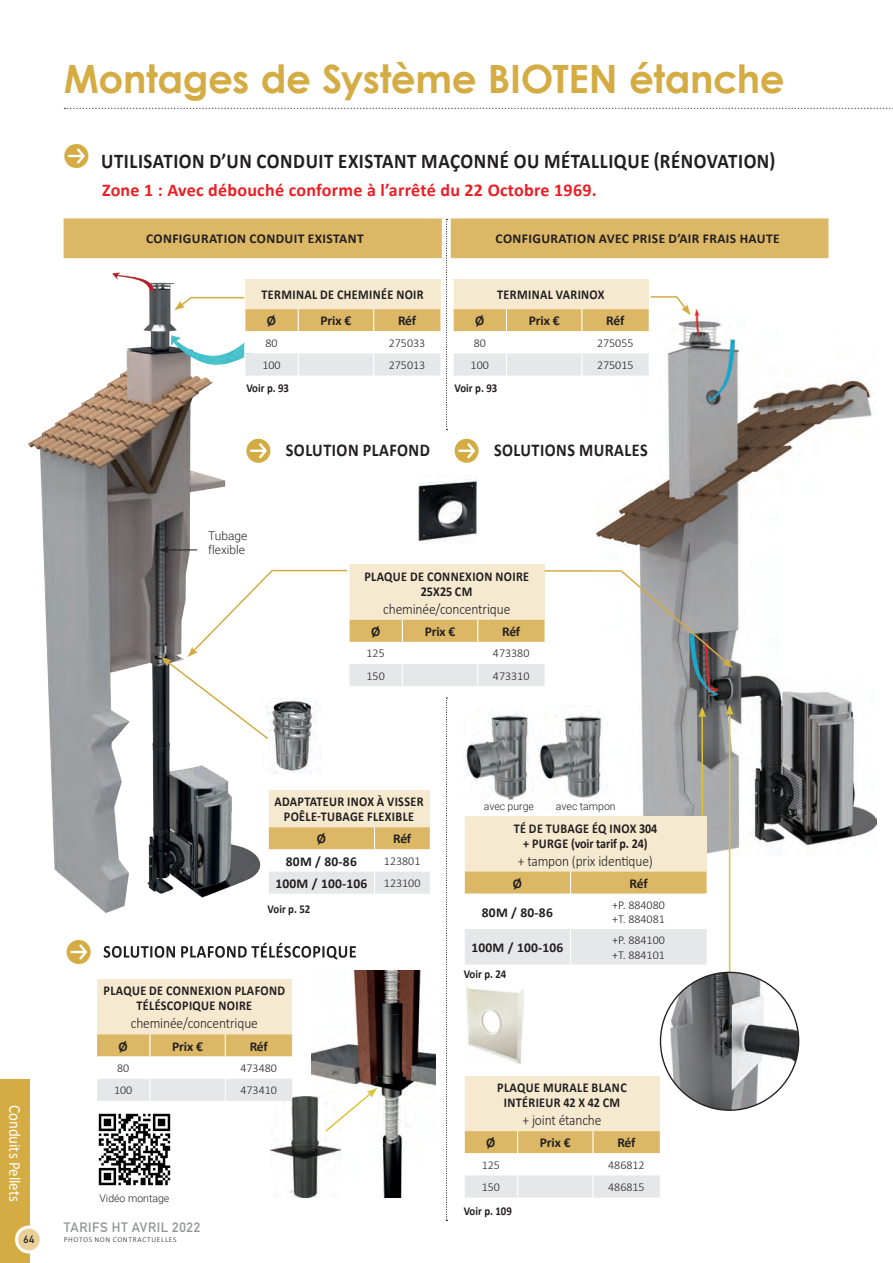
<style>
.page{position:relative;width:893px;height:1263px;background:#fff}
.page>*{position:absolute;margin:0;border:0;box-sizing:border-box;transform-origin:0 0}
.t1{font:700 39px "Century Gothic";letter-spacing:-.01em;color:#d4ac43}
.t2{font:30px "Button Bonus Circle Negative";color:#d4ac43}
.t3{font:700 21px "Calibri";letter-spacing:.03em;color:#231f20;scale:.9 1}
.t4{font:700 18px "Calibri";letter-spacing:.015em;color:#ee1d23}
.t5{font:700 18px "Calibri";letter-spacing:.03em;color:#231f20;scale:.9 1}
.t6{font:16.5px "Calibri";color:#fff;scale:.9 1}
.t7{font:300 15px "Calibri";letter-spacing:-.01em;color:#231f20;scale:.9 1}
.t8{font:700 13.5px/15px "Calibri";letter-spacing:.03em;color:#231f20;text-align:center;scale:.9 1}
.t9{font:700 13.5px "Calibri";letter-spacing:.03em;color:#231f20}
.t10{font:13.5px "DIN Mittelschrift Std";letter-spacing:.05em;color:#939598}
.t11{font:300 12px/14.4px "Calibri";color:#231f20}
.t12{font:700 12px "Calibri";color:#231f20;scale:.9 1}
.t13{font:300 12px/14.4px "Roboto";color:#231f20}
.t14{font:300 10.5px "Roboto";color:#231f20}
.t15{font:10.5px "DIN Mittelschrift Std";color:#231f20}
.t16{font:300 7.5px "Calibri";letter-spacing:.085em;color:#231f20}
.s1{font-family:"Button Bonus Circle Negative";font-weight:400;font-size:30px;color:#d4ac43}
.s2{font-weight:300;font-size:12px}
</style>
<div class="page">
<img style="left:311px;top:970px;width:124px;height:227px">
<img style="left:270px;top:1096px;width:70px;height:101px">
<svg style="left:324px;top:1088px;width:53px;height:45px"></svg>
<img style="left:596px;top:378px;width:280px;height:478px">
<div style="left:0;top:1079px;width:30px;height:184px;background:#d4ac43"></div>
<div style="left:16px;top:1227px;width:25px;height:25px;background:#ead098;border-radius:50%"></div>
<div style="left:15px;top:1225px;width:28px;height:28px;border:3px solid #fff;border-radius:50%"></div>
<svg style="left:65px;top:108px;width:828px;height:1px"></svg>
<img style="left:98px;top:1113px;width:73px;height:73px">
<img style="left:28px;top:248px;width:257px;height:665px">
<div style="left:349px;top:565px;width:196px;height:55px;background:#f5ead0"></div>
<hr style="left:348px;top:565px;width:2px;height:55px;background:#fff">
<svg style="left:349px;top:620px;width:196px;height:66px"></svg>
<div style="left:97px;top:979px;width:195px;height:55px;background:#f5ead0"></div>
<svg style="left:96px;top:1034px;width:196px;height:67px"></svg>
<div style="left:268px;top:790px;width:162px;height:37px;background:#f5ead0"></div>
<hr style="left:268px;top:790px;width:1px;height:37px;background:#fff">
<svg style="left:268px;top:827px;width:162px;height:67px"></svg>
<hr style="left:166px;top:549px;width:31px;height:1px;background:#231f20">
<svg style="left:159px;top:546px;width:10px;height:7px"></svg>
<img style="left:263px;top:699px;width:54px;height:74px">
<img style="left:418px;top:479px;width:58px;height:63px">
<img style="left:538px;top:705px;width:70px;height:109px">
<img style="left:465px;top:713px;width:68px;height:87px">
<svg style="left:619px;top:569px;width:114px;height:99px"></svg>
<svg style="left:446px;top:697px;width:1px;height:524px"></svg>
<hr style="left:545px;top:570px;width:76px;height:2px;background:#d4ac43">
<img style="left:467px;top:987px;width:56px;height:76px">
<hr style="left:701px;top:715px;width:2px;height:158px;background:#dcc338">
<svg style="left:698px;top:707px;width:8px;height:10px"></svg>
<hr style="left:729px;top:712px;width:1px;height:262px;background:#dcc338">
<svg style="left:726px;top:704px;width:7px;height:11px"></svg>
<hr style="left:272px;top:570px;width:75px;height:1px;background:#d4ac43">
<svg style="left:161px;top:568px;width:114px;height:172px"></svg>
<img style="left:660px;top:972px;width:139px;height:138px;border-radius:69px">
<div style="left:464px;top:1076px;width:196px;height:55px;background:#f5ead0"></div>
<hr style="left:464px;top:1076px;width:1px;height:55px;background:#fff">
<svg style="left:464px;top:1131px;width:196px;height:66px"></svg>
<hr style="left:592px;top:1131px;width:2px;height:22px;background:#fff">
<div style="left:464px;top:816px;width:243px;height:56px;background:#f5ead0"></div>
<hr style="left:464px;top:816px;width:1px;height:56px;background:#fff">
<svg style="left:464px;top:872px;width:243px;height:92px"></svg>
<svg style="left:64px;top:218px;width:765px;height:212px"></svg>
<svg style="left:455px;top:439px;width:24px;height:24px"></svg>
<svg style="left:104px;top:943px;width:252px;height:16px"></svg>
<h1 class="t1" style="left:64px;top:54px;width:722px">Montages de Système BIOTEN étanche</h1>
<h3 class="t3" style="left:62px;top:146px;width:795px"><span class="s1">P</span> UTILISATION D’UN CONDUIT EXISTANT MAÇONNÉ OU MÉTALLIQUE (RÉNOVATION)</h3>
<h3 class="t4" style="left:102px;top:178px;width:496px">Zone 1 : Avec débouché conforme à l’arrêté du 22 Octobre 1969.</h3>
<p class="t9" style="left:146px;top:229px;width:219px">CONFIGURATION CONDUIT EXISTANT</p>
<p class="t9" style="left:496px;top:229px;width:286px">CONFIGURATION AVEC PRISE D’AIR FRAIS HAUTE</p>
<p class="t8" style="left:267px;top:281px;width:176px;line-height:26px;text-align:left;text-indent:-5px">TERMINAL DE CHEMINÉE NOIR<br>Ø</p>
<p class="t9" style="left:321px;top:311px;width:32px">Prix €</p>
<p class="t9" style="left:398px;top:311px;width:20px">Réf</p>
<p class="t11" style="left:265px;top:336px;width:14px">80</p>
<p class="t11" style="left:389px;top:336px;width:38px">275033</p>
<p class="t11" style="left:262px;top:358px;width:20px">100</p>
<p class="t11" style="left:389px;top:358px;width:38px">275013</p>
<p class="t8" style="left:497px;top:287px;width:121px">TERMINAL VARINOX</p>
<p class="t9" style="left:475px;top:311px;width:11px">Ø</p>
<p class="t9" style="left:529px;top:311px;width:32px">Prix €</p>
<p class="t9" style="left:606px;top:311px;width:20px">Réf</p>
<p class="t11" style="left:474px;top:336px;width:14px">80</p>
<p class="t11" style="left:597px;top:336px;width:38px">275055</p>
<p class="t11" style="left:471px;top:358px;width:20px">100</p>
<p class="t11" style="left:597px;top:358px;width:38px">275015</p>
<p class="t12" style="left:246px;top:379px;width:49px">Voir p. 93</p>
<p class="t12" style="left:455px;top:379px;width:49px">Voir p. 93</p>
<h3 class="t5" style="left:286px;top:438px;width:162px">SOLUTION PLAFOND</h3>
<h3 class="t5" style="left:494px;top:438px;width:172px">SOLUTIONS MURALES</h3>
<p class="t13" style="left:208px;top:528px;width:41px">Tubage flexible</p>
<p class="t8" style="left:364px;top:568px;width:185px">PLAQUE DE CONNEXION NOIRE<br>25X25 CM</p>
<p class="t7" style="left:383px;top:599px;width:143px">cheminée/concentrique</p>
<p class="t9" style="left:371px;top:622px;width:11px">Ø</p>
<p class="t9" style="left:425px;top:622px;width:32px">Prix €</p>
<p class="t9" style="left:502px;top:622px;width:20px">Réf</p>
<p class="t11" style="left:367px;top:646px;width:20px">125</p>
<p class="t11" style="left:493px;top:646px;width:38px">473380</p>
<p class="t11" style="left:367px;top:668px;width:20px">150</p>
<p class="t11" style="left:493px;top:668px;width:38px">473310</p>
<p class="t6" style="left:27px;top:1105px;width:109px;rotate:90deg">Conduits Pellets</p>
<p class="t15" style="left:24px;top:1233px;width:12px">64</p>
<p class="t8" style="left:274px;top:794px;width:167px">ADAPTATEUR INOX À VISSER<br>POÊLE-TUBAGE FLEXIBLE</p>
<p class="t9" style="left:317px;top:829px;width:11px">Ø</p>
<p class="t9" style="left:393px;top:829px;width:20px">Réf</p>
<p class="t9" style="left:286px;top:851px;width:72px">80M / 80-86</p>
<p class="t11" style="left:384px;top:854px;width:38px">123801</p>
<p class="t9" style="left:275px;top:874px;width:147px">100M / 100-106 <span class="s2">123100</span></p>
<h2 class="t2" style="left:64px;top:939px;width:31px">P</h2>
<p class="t12" style="left:268px;top:900px;width:49px">Voir p. 52</p>
<p class="t8" style="left:104px;top:983px;width:203px">PLAQUE DE CONNEXION PLAFOND<br>TÉLÉSCOPIQUE NOIRE</p>
<p class="t7" style="left:131px;top:1014px;width:143px">cheminée/concentrique</p>
<p class="t9" style="left:119px;top:1036px;width:11px">Ø</p>
<p class="t9" style="left:172px;top:1036px;width:32px">Prix €</p>
<p class="t9" style="left:250px;top:1036px;width:20px">Réf</p>
<p class="t11" style="left:117px;top:1061px;width:14px">80</p>
<p class="t11" style="left:240px;top:1061px;width:38px">473480</p>
<p class="t11" style="left:114px;top:1083px;width:20px">100</p>
<p class="t11" style="left:240px;top:1083px;width:38px">473410</p>
<p class="t14" style="left:100px;top:1191px;width:71px">Vidéo montage</p>
<p class="t10" style="left:64px;top:1219px;width:138px">TARIFS HT AVRIL 2022</p>
<p class="t16" style="left:64px;top:1235px;width:114px">PHOTOS NON CONTRACTUELLES</p>
<p class="t14" style="left:484px;top:799px;width:52px">avec purge</p>
<p class="t14" style="left:556px;top:799px;width:61px">avec tampon</p>
<p class="t8" style="left:514px;top:820px;width:161px">TÉ DE TUBAGE ÉQ INOX 304 + PURGE (voir tarif p. 24)</p>
<p class="t7" style="left:518px;top:851px;width:152px">+ tampon (prix identique)</p>
<p class="t9" style="left:513px;top:874px;width:11px">Ø</p>
<p class="t9" style="left:629px;top:874px;width:20px">Réf</p>
<p class="t9" style="left:482px;top:902px;width:72px">80M / 80-86</p>
<p class="t11" style="left:612px;top:897px;width:54px">+P. 884080 +T. 884081</p>
<p class="t9" style="left:471px;top:938px;width:94px">100M / 100-106</p>
<p class="t11" style="left:612px;top:933px;width:54px">+P. 884100 +T. 884101</p>
<p class="t12" style="left:464px;top:966px;width:49px">Voir p. 24</p>
<p class="t8" style="left:497px;top:1080px;width:145px">PLAQUE MURALE BLANC<br>INTÉRIEUR 42 X 42 CM</p>
<p class="t7" style="left:522px;top:1111px;width:89px">+ joint étanche</p>
<p class="t9" style="left:486px;top:1133px;width:11px">Ø</p>
<p class="t9" style="left:540px;top:1133px;width:32px">Prix €</p>
<p class="t9" style="left:617px;top:1133px;width:20px">Réf</p>
<p class="t11" style="left:482px;top:1157px;width:20px">125</p>
<p class="t11" style="left:608px;top:1157px;width:38px">486812</p>
<p class="t11" style="left:482px;top:1180px;width:20px">150</p>
<p class="t11" style="left:608px;top:1180px;width:38px">486815</p>
<p class="t12" style="left:464px;top:1203px;width:55px">Voir p. 109</p>
</div>
